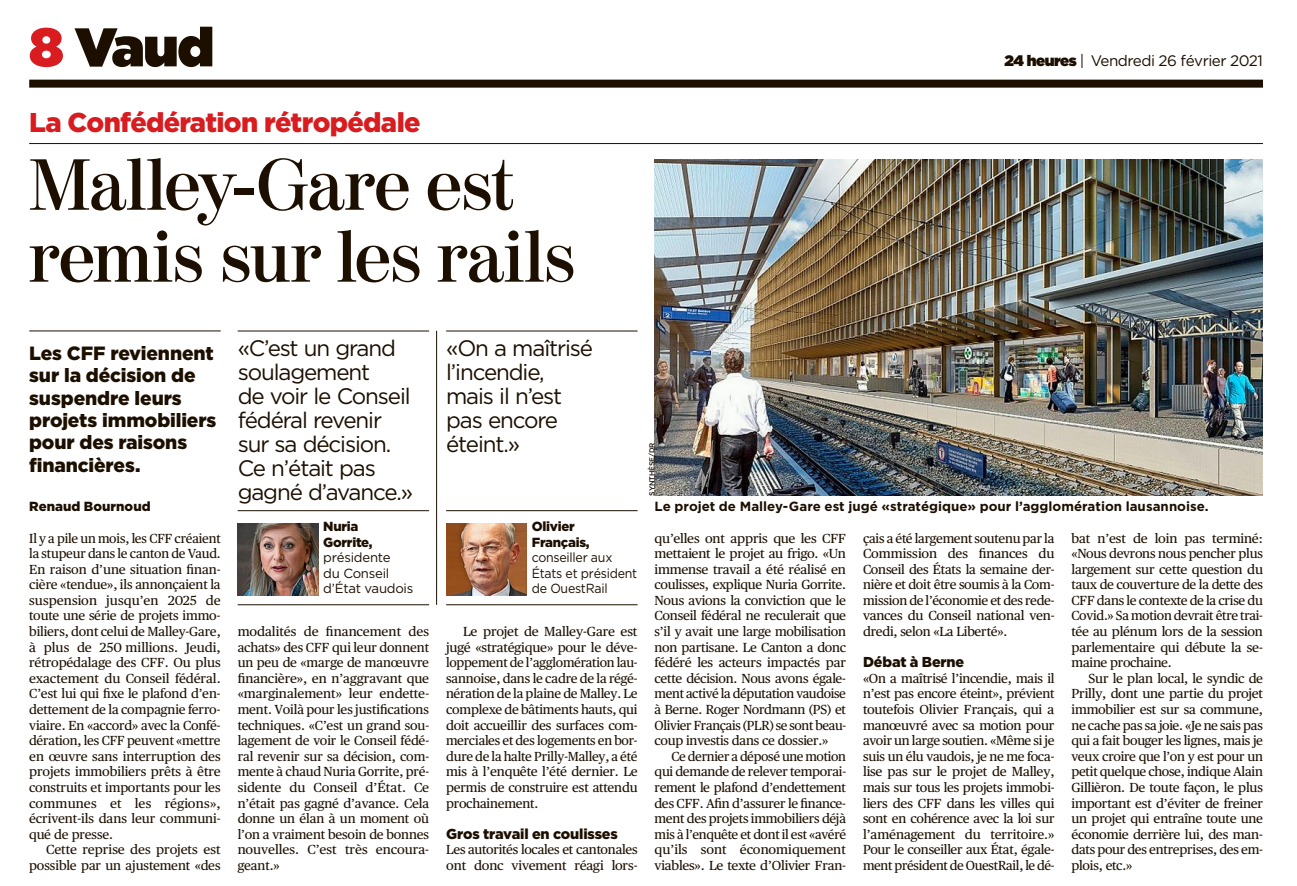
<style>
.page{position:relative;width:1297px;height:886px;background:#fff}
.page>*{position:absolute;margin:0;border:0;box-sizing:border-box;transform-origin:0 0}
.t1{font:72px/72px "Moderno FB Semi Bold OV AKOMXF";letter-spacing:-.02em;color:#1c0f00}
.t2{font:54.3px "Gotham Ultra OV AKOMXB";color:#1c0f00}
.t3{font:27.15px "Gotham Black OV AKOMXD";letter-spacing:-.025em;color:#d91c1f}
.t4{font:22.35px/24px "Gotham Book OV AKOMXC";letter-spacing:-.05em;color:#1c0f00}
.t5{font:19.2px/22.4px "Gotham Black OV AKOMXD";letter-spacing:-.01em;color:#1c0f00}
.t6{font:15.15px "Gotham Book OV AKOMXC";letter-spacing:-.035em;color:#1c0f00}
.t7{font:14.4px "Gotham Black OV AKOMXD";letter-spacing:-.01em;color:#1c0f00}
.t8{font:13.35px "Gotham Bold OV AKOMXG";color:#1c0f00}
.t9{font:13.2px/15.6px "Gotham Book OV AKOMXC";letter-spacing:-.02em;color:#1c0f00;scale:.94 1}
.t10{font:13.2px/15.6px "Gotham Book OV AKOMXC";letter-spacing:-.02em;color:#1c0f00}
.t11{font:13.2px/15.6px "Gotham Black OV AKOMXD";letter-spacing:-.02em;color:#1c0f00}
.t12{font:13.2px "Gotham Black OV AKOMXD";letter-spacing:.005em;color:#1c0f00}
.t13{font:13.05px/15.6px "Publico Text Roman OV AKOMXE";letter-spacing:-.015em;color:#1c0f00;text-align:justify}
.t14{font:7.2px "Gotham Medium OV AKOMXH";letter-spacing:-.015em;color:#1c0f00}
.s1{color:#d91c1f}
.s2{font-family:"Gotham Ultra OV AKOMXB"}
</style>
<div class="page">
<div style="left:29px;top:80px;width:1233px;height:8px;background:#1c0f00"></div>
<hr style="left:29px;top:331px;width:192px;height:1px;background:#1c0f00">
<hr style="left:29px;top:143px;width:1233px;height:1px;background:#1c0f00">
<hr style="left:238px;top:331px;width:191px;height:1px;background:#1c0f00">
<hr style="left:238px;top:510px;width:191px;height:1px;background:#1c0f00">
<hr style="left:238px;top:605px;width:191px;height:1px;background:#1c0f00">
<img style="left:238px;top:524px;width:80px;height:72px">
<hr style="left:446px;top:331px;width:191px;height:1px;background:#1c0f00">
<hr style="left:446px;top:510px;width:191px;height:1px;background:#1c0f00">
<hr style="left:446px;top:605px;width:191px;height:1px;background:#1c0f00">
<img style="left:446px;top:524px;width:81px;height:72px">
<img style="left:654px;top:159px;width:608px;height:337px">
<hr style="left:436px;top:331px;width:1px;height:274px;background:#1c0f00">
<h2 class="t2" style="left:29px;top:16px;width:186px"><span class="s1">8</span> Vaud</h2>
<h3 class="t3" style="left:29px;top:106px;width:393px">La Confédération rétropédale</h3>
<h1 class="t1" style="left:29px;top:144px;width:548px">Malley-Gare est remis sur les rails</h1>
<p class="t6" style="left:1004px;top:52px;width:260px"><span class="s2">24 heures</span> | Vendredi 26 février 2021</p>
<h3 class="t5" style="left:29px;top:342px;width:188px">Les CFF reviennent sur la décision de suspendre leurs projets immobiliers pour des raisons financières.</h3>
<p class="t12" style="left:29px;top:499px;width:123px">Renaud Bournoud</p>
<p class="t13" style="left:29px;top:530px;width:193px">Il y a pile un mois, les CFF créaient la stupeur dans le canton de Vaud.<br>En raison d’une situation finan&shy;cière «tendue», ils annonçaient la suspension jusqu’en 2025 de toute une série de projets immo&shy;biliers, dont celui de Malley-Gare, à plus de 250 millions. Jeudi, rétropédalage des CFF. Ou plus exactement du Conseil fédéral.<br>C’est lui qui fixe le plafond d’en&shy;dettement de la compagnie ferro&shy;viaire. En «accord» avec la Confé&shy;dération, les CFF peuvent «mettre en œuvre sans interruption des projets immobiliers prêts à être construits et importants pour les communes et les régions», écrivent-ils dans leur communi&shy;qué de presse.</p>
<p class="t13" style="left:29px;top:842px;width:193px;text-align:right">Cette reprise des projets est possible par un ajustement «des</p>
<h3 class="t4" style="left:238px;top:336px;width:177px">«C’est un grand soulagement<br>de voir le Conseil fédéral revenir sur sa décision.<br>Ce n’était pas gagné d’avance.»</h3>
<p class="t11" style="left:323px;top:519px;width:51px">Nuria<br>Gorrite,</p>
<p class="t10" style="left:323px;top:550px;width:92px">présidente<br>du Conseil d’État vaudois</p>
<h3 class="t4" style="left:446px;top:336px;width:148px">«On a maîtrisé l’incendie, mais il n’est pas encore éteint.»</h3>
<p class="t11" style="left:531px;top:519px;width:59px">Olivier<br>Français,</p>
<p class="t9" style="left:531px;top:550px;width:114px">conseiller aux<br>États et président de OuestRail</p>
<p class="t13" style="left:238px;top:624px;width:193px">modalités de financement des achats» des CFF qui leur donnent un peu de «marge de manœuvre financière», en n’aggravant que «marginalement» leur endette&shy;ment. Voilà pour les justifications techniques. «C’est un grand sou&shy;lagement de voir le Conseil fédé&shy;ral revenir sur sa décision, com&shy;mente à chaud Nuria Gorrite, pré&shy;sidente du Conseil d’État. Ce n’était pas gagné d’avance. Cela donne un élan à un moment où l’on a vraiment besoin de bonnes nouvelles. C’est très encoura&shy;geant.»</p>
<p class="t13" style="left:446px;top:624px;width:193px;text-indent:17px">Le projet de Malley-Gare est jugé «stratégique» pour le déve&shy;loppement de l’agglomération lau&shy;sannoise, dans le cadre de la régé&shy;nération de la plaine de Malley. Le complexe de bâtiments hauts, qui doit accueillir des surfaces com&shy;merciales et des logements en bor&shy;dure de la halte Prilly-Malley, a été mis à l’enquête l’été dernier. Le permis de construire est attendu prochainement.</p>
<p class="t7" style="left:446px;top:825px;width:173px">Gros travail en coulisses</p>
<p class="t13" style="left:446px;top:842px;width:193px">Les autorités locales et cantonales ont donc vivement réagi lors-</p>
<p class="t14" style="left:648px;top:496px;width:55px;rotate:-90deg">SYNTHÈSE/DR</p>
<p class="t8" style="left:654px;top:499px;width:555px">Le projet de Malley-Gare est jugé «stratégique» pour l’agglomération lausannoise.</p>
<p class="t13" style="left:654px;top:530px;width:193px">qu’elles ont appris que les CFF mettaient le projet au frigo. «Un immense travail a été réalisé en coulisses, explique Nuria Gorrite.<br>Nous avions la conviction que le Conseil fédéral ne reculerait que s’il y avait une large mobilisation non partisane. Le Canton a donc fédéré les acteurs impactés par cette décision. Nous avons égale&shy;ment activé la députation vaudoise à Berne. Roger Nordmann (PS) et Olivier Français (PLR) se sont beau&shy;coup investis dans ce dossier.»</p>
<p class="t13" style="left:654px;top:748px;width:193px;text-indent:17px">Ce dernier a déposé une motion qui demande de relever temporai&shy;rement le plafond d’endettement des CFF. Afin d’assurer le finance&shy;ment des projets immobiliers déjà mis à l’enquête et dont il est «avéré qu’ils sont économiquement viables». Le texte d’Olivier Fran-</p>
<p class="t13" style="left:863px;top:530px;width:193px">çais a été largement soutenu par la Commission des finances du Conseil des États la semaine der&shy;nière et doit être soumis à la Com&shy;mission de l’économie et des rede&shy;vances du Conseil national ven&shy;dredi, selon «La Liberté».</p>
<p class="t7" style="left:863px;top:654px;width:103px">Débat à Berne</p>
<p class="t13" style="left:863px;top:670px;width:193px">«On a maîtrisé l’incendie, mais il n’est pas encore éteint», prévient toutefois Olivier Français, qui a manœuvré avec sa motion pour avoir un large soutien. «Même si je suis un élu vaudois, je ne me foca&shy;lise pas sur le projet de Malley, mais sur tous les projets immobi&shy;liers des CFF dans les villes qui sont en cohérence avec la loi sur l’aménagement du territoire.» Pour le conseiller aux État, égale&shy;ment président de OuestRail, le dé-</p>
<p class="t13" style="left:1071px;top:530px;width:193px">bat n’est de loin pas terminé: «Nous devrons nous pencher plus largement sur cette question du taux de couverture de la dette des CFF dans le contexte de la crise du Covid.» Sa motion devrait être trai&shy;tée au plénum lors de la session parlementaire qui débute la se&shy;maine prochaine.</p>
<p class="t13" style="left:1071px;top:671px;width:193px;text-indent:17px">Sur le plan local, le syndic de Prilly, dont une partie du projet immobilier est sur sa commune, ne cache pas sa joie. «Je ne sais pas qui a fait bouger les lignes, mais je veux croire que l’on y est pour un petit quelque chose, indique Alain Gillièron. De toute façon, le plus important est d’éviter de freiner un projet qui entraîne toute une économie derrière lui, des man&shy;dats pour des entreprises, des em&shy;plois, etc.»</p>
</div>
